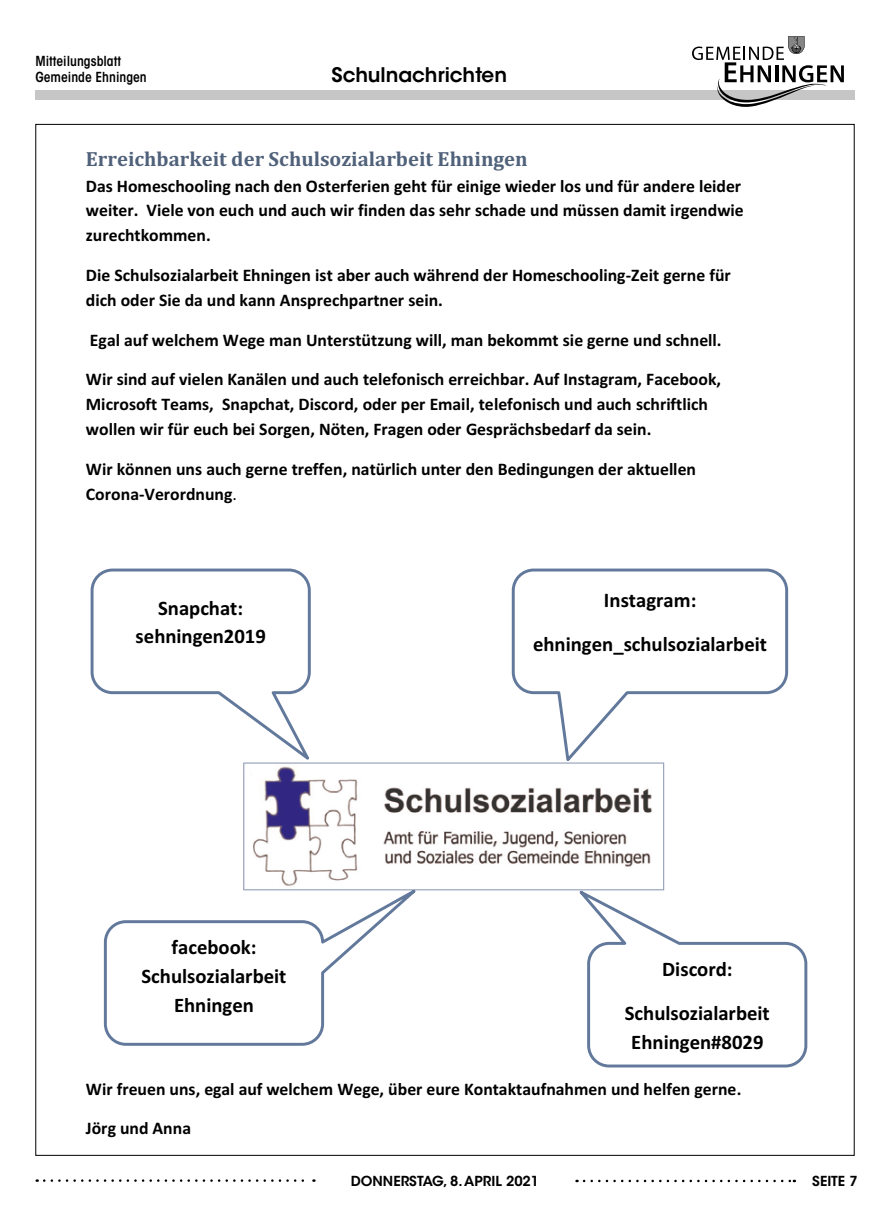
<style>
.page{position:relative;width:890px;height:1223px;background:#fff}
.page>*{position:absolute;margin:0;border:0;box-sizing:border-box;transform-origin:0 0}
.t1{font:700 20.75px/29.1px "Calibri";color:#000;text-align:center}
.t2{font:700 20.75px "Cambria";color:#50617a}
.t3{font:600 20px "ITC Avant Garde Std";color:#000}
.t4{font:700 17.75px/24.8px "Calibri";color:#000}
.t5{font:600 condensed 13.75px/16.5px "ITC Avant Garde Std";color:#000}
.t6{font:600 13.75px "ITC Avant Garde Std";color:#000}
.s1{font-weight:400}
</style>
<div class="page">
<div style="left:35px;top:90px;width:819px;height:10px;background:#c6c6c6"></div>
<svg style="left:692px;top:36px;width:151px;height:71px"></svg>
<svg style="left:584px;top:1179px;width:210px;height:3px"></svg>
<svg style="left:44px;top:1179px;width:270px;height:2px"></svg>
<svg style="left:243px;top:762px;width:421px;height:128px"></svg>
<svg style="left:510px;top:568px;width:279px;height:198px"></svg>
<svg style="left:568px;top:882px;width:240px;height:186px"></svg>
<svg style="left:90px;top:568px;width:226px;height:200px"></svg>
<div style="left:104px;top:920px;width:220px;height:125px;background:#fff;border:3px solid #62799c;border-radius:20px"></div>
<p class="t5" style="left:35px;top:52px;width:113px">Mitteilungsblatt<br>Gemeinde Ehningen</p>
<p class="t3" style="left:331px;top:62px;width:177px">Schulnachrichten</p>
<p class="t2" style="left:86px;top:152px;width:443px">Erreichbarkeit der Schulsozialarbeit Ehningen</p>
<p class="t4" style="left:86px;top:175px;width:659px">Das Homeschooling nach den Osterferien geht für einige wieder los und für andere leider weiter. Viele von euch und auch wir finden das sehr schade und müssen damit irgendwie zurechtkommen.</p>
<p class="t4" style="left:86px;top:264px;width:646px">Die Schulsozialarbeit Ehningen ist aber auch während der Homeschooling-Zeit gerne für dich oder Sie da und kann Ansprechpartner sein.</p>
<p class="t4" style="left:90px;top:329px;width:633px">Egal auf welchem Wege man Unterstützung will, man bekommt sie gerne und schnell.</p>
<p class="t4" style="left:86px;top:368px;width:636px">Wir sind auf vielen Kanälen und auch telefonisch erreichbar. Auf Instagram, Facebook,<br>Microsoft Teams, Snapchat, Discord, oder per Email, telefonisch und auch schriftlich wollen wir für euch bei Sorgen, Nöten, Fragen oder Gesprächsbedarf da sein.</p>
<p class="t4" style="left:86px;top:457px;width:611px">Wir können uns auch gerne treffen, natürlich unter den Bedingungen der aktuellen<br>Corona-Verordnung<span class="s1">.</span></p>
<p class="t1" style="left:135px;top:595px;width:132px;line-height:28.8px">Snapchat: sehningen2019</p>
<p class="t1" style="left:141px;top:934px;width:146px">facebook:<br>Schulsozialarbeit<br>Ehningen</p>
<p class="t1" style="left:533px;top:580px;width:235px;line-height:43.4px">Instagram: ehningen_schulsozialarbeit</p>
<p class="t1" style="left:624px;top:949px;width:146px;line-height:43.8px">Discord:<br>Schulsozialarbeit</p>
<p class="t1" style="left:631px;top:1029px;width:134px">Ehningen#8029</p>
<p class="t4" style="left:86px;top:1077px;width:657px">Wir freuen uns, egal auf welchem Wege, über eure Kontaktaufnahmen und helfen gerne.</p>
<p class="t4" style="left:86px;top:1117px;width:107px">Jörg und Anna</p>
<p class="t6" style="left:351px;top:1172px;width:190px">DONNERSTAG, 8. APRIL 2021</p>
<p class="t6" style="left:812px;top:1172px;width:47px">SEITE 7</p>
</div>
